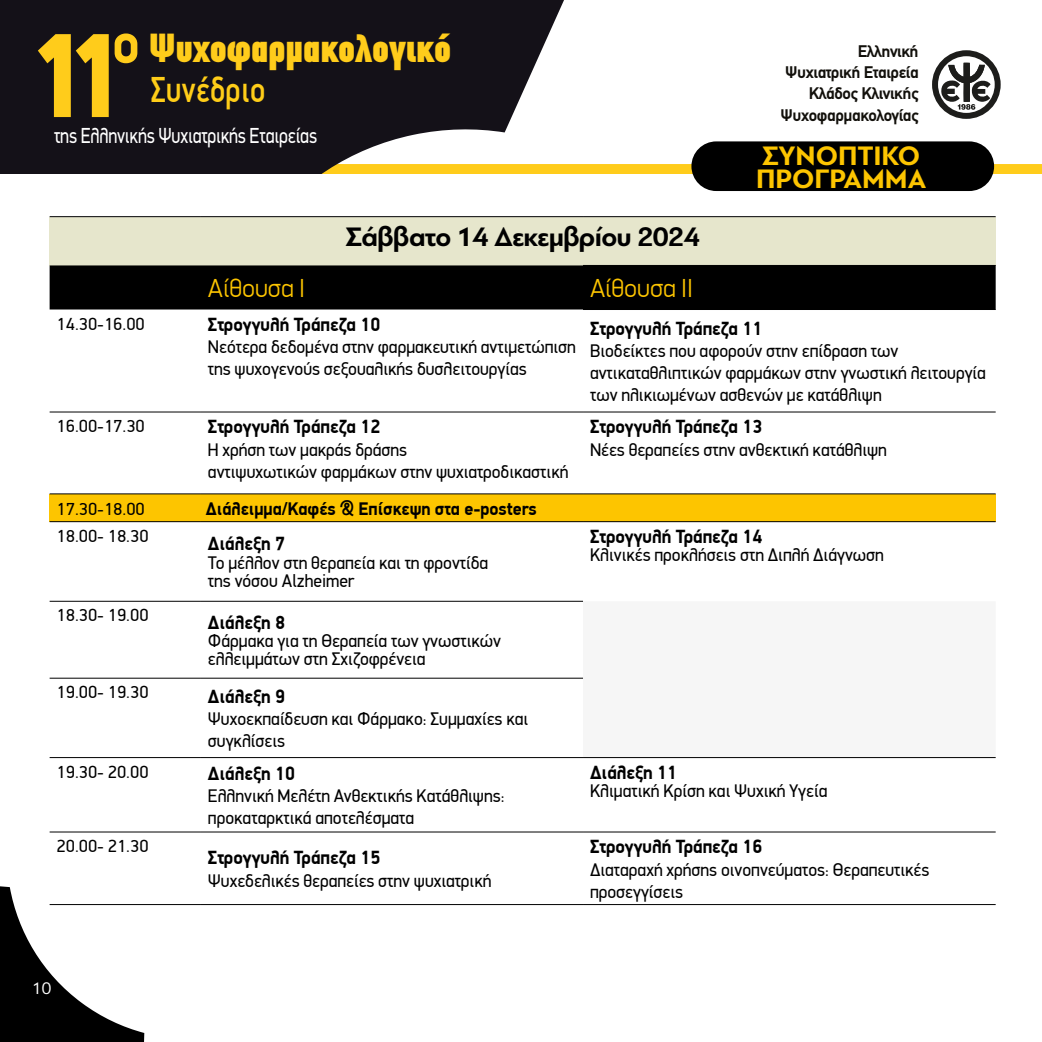
<style>
.page{position:relative;width:1042px;height:1042px;background:#fff}
.page>*{position:absolute;margin:0;border:0;box-sizing:border-box;transform-origin:0 0}
.t1{font:900 120.4px "PF Din Display";color:#ffcc1b;scale:.95 1}
.t2{font:900 condensed 39.9px "CF Din";letter-spacing:.02em;color:#ffcc1b;scale:1.09 1}
.t3{font:500 36.4px "PF Din Display";letter-spacing:.01em;color:#ffcd18;scale:.82 1}
.t4{font:700 28px "PF Bague Sans Pro";letter-spacing:-.02em;color:#000}
.t5{font:700 28px/22.8px "PF Bague Sans Pro";color:#fdc500}
.t6{font:300 26.25px "PF Din Display";color:#fdc500}
.t7{font:21.88px "PF Din Display";letter-spacing:-.01em;color:#fff;scale:.82 1}
.t8{font:700 19.25px "PF Din Display";color:#000;scale:.95 1}
.t9{font:18.38px/22.1px "PF Din Display";color:#000;scale:.95 1}
.t10{font:700 18.38px "PF Din Display";color:#000;scale:.95 1}
.t11{font:17.5px "PF Din Display";color:#000}
.t12{font:17.5px "PF Bague Sans Pro";color:#fff}
.t13{font:700 16.97px/21.2px "PF Din Text";letter-spacing:-.025em;color:#12100b;text-align:right}
.s1{font-family:"PF Din Display";font-weight:700;font-stretch:normal;font-size:58.8px}
</style>
<div class="page">
<div style="left:245px;top:164px;width:797px;height:10px;background:#ffcc1b"></div>
<svg style="left:0;top:0;width:564px;height:174px;background:#2f2b2d"></svg>
<svg style="left:935px;top:53px;width:62px;height:63px"></svg>
<svg style="left:940px;top:63px;width:50px;height:47px"></svg>
<div style="left:932px;top:50px;width:68px;height:69px;border:6px solid #1d1d1b;border-radius:50%"></div>
<svg style="left:983px;top:145px;width:12px;height:29px"></svg>
<svg style="left:0;top:886px;width:144px;height:156px"></svg>
<div style="left:50px;top:217px;width:945px;height:48px;background:#e6e6cc"></div>
<div style="left:50px;top:265px;width:945px;height:44px;background:#000"></div>
<div style="left:50px;top:494px;width:945px;height:28px;background:#fdc500"></div>
<hr style="left:583px;top:265px;width:412px;height:1px;background:#000">
<hr style="left:583px;top:309px;width:412px;height:1px;background:#000">
<hr style="left:50px;top:412px;width:151px;height:1px;background:#000">
<hr style="left:201px;top:412px;width:382px;height:1px;background:#000">
<hr style="left:583px;top:412px;width:412px;height:1px;background:#000">
<hr style="left:50px;top:601px;width:151px;height:1px;background:#000">
<hr style="left:201px;top:601px;width:382px;height:1px;background:#000">
<hr style="left:50px;top:678px;width:151px;height:1px;background:#000">
<hr style="left:201px;top:678px;width:382px;height:1px;background:#000">
<hr style="left:50px;top:757px;width:151px;height:1px;background:#000">
<hr style="left:201px;top:757px;width:382px;height:1px;background:#000">
<hr style="left:583px;top:757px;width:412px;height:1px;background:#000">
<hr style="left:50px;top:832px;width:151px;height:1px;background:#000">
<hr style="left:201px;top:832px;width:382px;height:1px;background:#000">
<hr style="left:583px;top:832px;width:412px;height:1px;background:#000">
<hr style="left:50px;top:904px;width:151px;height:1px;background:#000">
<hr style="left:201px;top:904px;width:382px;height:1px;background:#000">
<hr style="left:583px;top:904px;width:412px;height:1px;background:#000">
<hr style="left:50px;top:493px;width:151px;height:1px;background:#000">
<hr style="left:201px;top:493px;width:382px;height:1px;background:#000">
<hr style="left:583px;top:493px;width:412px;height:1px;background:#000">
<hr style="left:50px;top:216px;width:151px;height:1px;background:#000">
<hr style="left:201px;top:216px;width:382px;height:1px;background:#000">
<hr style="left:583px;top:216px;width:412px;height:1px;background:#000">
<hr style="left:50px;top:521px;width:151px;height:1px;background:#000">
<hr style="left:201px;top:521px;width:382px;height:1px;background:#000">
<hr style="left:583px;top:521px;width:412px;height:1px;background:#000">
<div style="left:691px;top:141px;width:303px;height:50px;background:#000;border-radius:25px"></div>
<h1 class="t1" style="left:65px;top:3px;width:68px">1</h1>
<h2 class="t2" style="left:112px;top:27px;width:312px"><span class="s1">o</span> Ψυχοφαρµακολογικό</h2>
<h1 class="t1" style="left:27px;top:3px;width:68px">1</h1>
<p class="t7" style="left:54px;top:122px;width:322px">της Eλληνικής Ψυχιατρικής Εταιρείας</p>
<h3 class="t3" style="left:151px;top:68px;width:141px">Συνέδριο</h3>
<h3 class="t4" style="left:345px;top:220px;width:356px">Σάββατο 14 Δεκεμβρίου 2024</h3>
<h3 class="t6" style="left:208px;top:272px;width:99px">Αίθουσα Ι</h3>
<h3 class="t6" style="left:590px;top:272px;width:105px">Αίθουσα ΙΙ</h3>
<p class="t13" style="left:780px;top:41px;width:140px">Ελληνική<br>Ψυχιατρική Εταιρεία<br>Κλάδος Κλινικής<br>Ψυχοφαρµακολογίας</p>
<h3 class="t5" style="left:756px;top:145px;width:172px">ΣΥΝΟΠΤΙΚΟ<br>ΠΡΟΓΡΑΜΜΑ</h3>
<p class="t11" style="left:57px;top:313px;width:90px">14.30-16.00</p>
<p class="t8" style="left:208px;top:313px;width:183px">Στρογγυλή Τράπεζα 10</p>
<p class="t9" style="left:208px;top:336px;width:389px">Νεότερα δεδομένα στην φαρμακευτική αντιμετώπιση της ψυχογενούς σεξουαλικής δυσλειτουργίας</p>
<p class="t11" style="left:57px;top:415px;width:90px">16.00-17.30</p>
<p class="t8" style="left:208px;top:415px;width:183px">Στρογγυλή Τράπεζα 12</p>
<p class="t9" style="left:208px;top:438px;width:381px">Η χρήση των μακράς δράσης<br>αντιψυχωτικών φαρμάκων στην ψυχιατροδικαστική</p>
<p class="t11" style="left:57px;top:498px;width:90px">17.30-18.00</p>
<p class="t10" style="left:206px;top:497px;width:350px">Διάλειμμα/Καφές &amp; Επίσκεψη στα e-posters</p>
<p class="t11" style="left:57px;top:525px;width:93px">18.00- 18.30</p>
<p class="t8" style="left:208px;top:532px;width:83px">Διάλεξη 7</p>
<p class="t9" style="left:208px;top:553px;width:297px;line-height:18.4px">Το μέλλον στη θεραπεία και τη φροντίδα της νόσου Alzheimer</p>
<p class="t11" style="left:57px;top:605px;width:93px">18.30- 19.00</p>
<p class="t8" style="left:208px;top:610px;width:83px">Διάλεξη 8</p>
<p class="t9" style="left:208px;top:631px;width:310px;line-height:18.4px">Φάρμακα για τη Θεραπεία των γνωστικών ελλειμμάτων στη Σχιζοφρένεια</p>
<p class="t11" style="left:57px;top:682px;width:93px">19.00- 19.30</p>
<p class="t8" style="left:208px;top:685px;width:83px">Διάλεξη 9</p>
<p class="t9" style="left:208px;top:708px;width:339px">Ψυχοεκπαίδευση και Φάρμακο: Συμμαχίες και συγκλίσεις</p>
<p class="t11" style="left:57px;top:761px;width:93px">19.30- 20.00</p>
<p class="t8" style="left:208px;top:761px;width:93px">Διάλεξη 10</p>
<p class="t9" style="left:208px;top:784px;width:314px">Ελληνική Μελέτη Ανθεκτικής Κατάθλιψης: προκαταρκτικά αποτελέσματα</p>
<p class="t11" style="left:57px;top:835px;width:93px">20.00- 21.30</p>
<p class="t8" style="left:208px;top:846px;width:183px">Στρογγυλή Τράπεζα 15</p>
<p class="t9" style="left:208px;top:869px;width:300px">Ψυχεδελικές θεραπείες στην ψυχιατρική</p>
<p class="t8" style="left:590px;top:317px;width:183px">Στρογγυλή Τράπεζα 11</p>
<p class="t9" style="left:590px;top:339px;width:418px">Βιοδείκτες που αφορούν στην επίδραση των αντικαταθλιπτικών φαρμάκων στην γνωστική λειτουργία των ηλικιωμένων ασθενών με κατάθλιψη</p>
<p class="t8" style="left:590px;top:415px;width:183px">Στρογγυλή Τράπεζα 13</p>
<p class="t9" style="left:590px;top:438px;width:314px">Νέες θεραπείες στην ανθεκτική κατάθλιψη</p>
<p class="t8" style="left:590px;top:525px;width:183px">Στρογγυλή Τράπεζα 14</p>
<p class="t9" style="left:590px;top:544px;width:311px">Κλινικές προκλήσεις στη Διπλή Διάγνωση</p>
<p class="t8" style="left:590px;top:761px;width:93px">Διάλεξη 11</p>
<p class="t9" style="left:590px;top:780px;width:251px">Κλιματική Κρίση και Ψυχική Υγεία</p>
<p class="t8" style="left:590px;top:835px;width:183px">Στρογγυλή Τράπεζα 16</p>
<p class="t9" style="left:590px;top:858px;width:359px">Διαταραχή χρήσης οινοπνεύματος: Θεραπευτικές προσεγγίσεις</p>
<p class="t12" style="left:32px;top:977px;width:21px">10</p>
</div>
